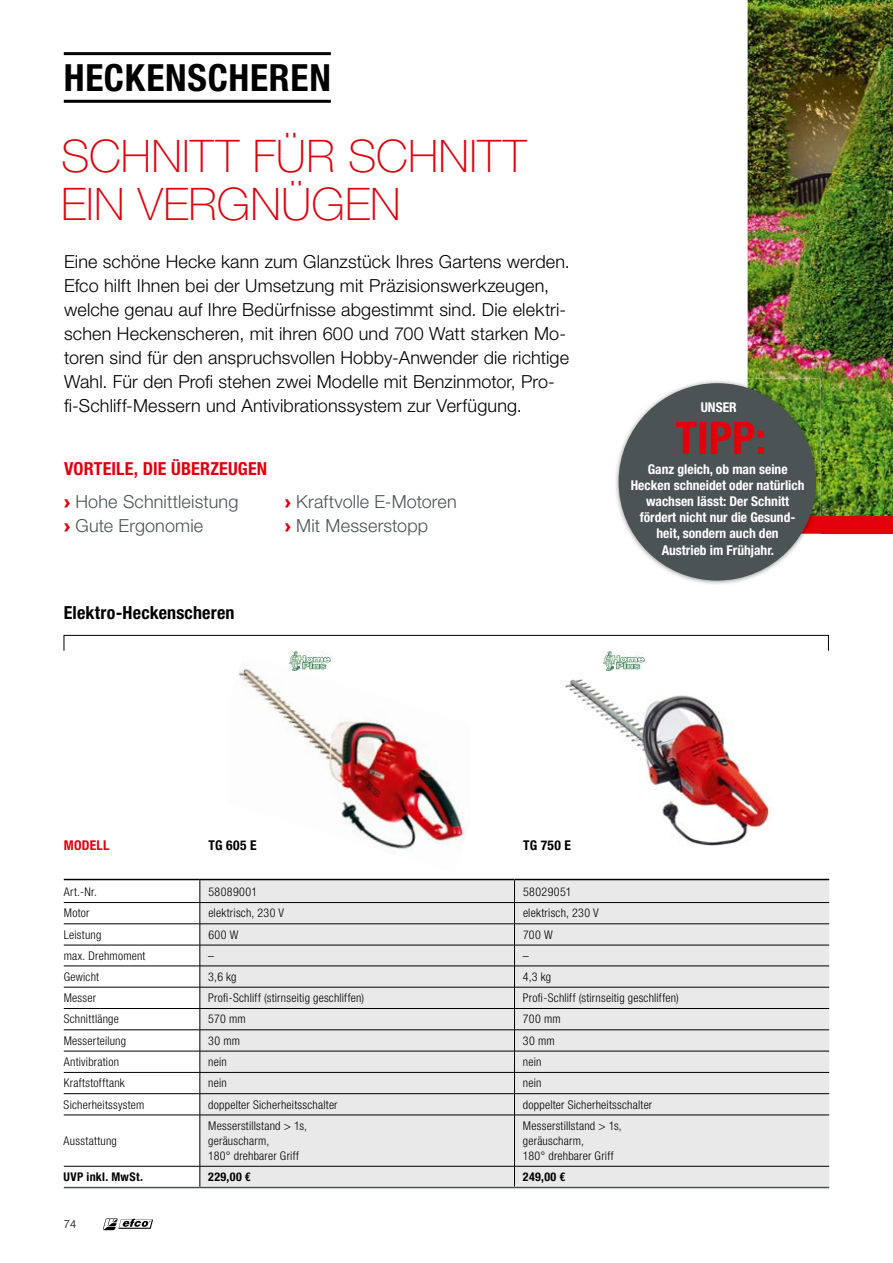
<style>
.page{position:relative;width:893px;height:1263px;background:#fff}
.page>*{position:absolute;margin:0;border:0;box-sizing:border-box;transform-origin:0 0}
.t1{font:100 45px/48px "Helvetica Neue LT Std";letter-spacing:.005em;color:#e3000b}
.t2{font:700 condensed 45px "Helvetica Neue LT Pro";color:#e3000b}
.t3{font:700 condensed 37.5px "Helvetica Neue LT Pro";letter-spacing:.02em;color:#000}
.t4{font:300 18px/24px "Helvetica Neue LT Pro";letter-spacing:.01em;color:#000}
.t5{font:300 18px/24px "Helvetica Neue LT Pro";letter-spacing:.01em;color:#4c5355}
.t6{font:700 condensed 18px/33.6px "Helvetica Neue LT Pro";letter-spacing:.01em;color:#e3000b}
.t7{font:700 condensed 18px "Helvetica Neue LT Pro";letter-spacing:.01em;color:#000}
.t8{font:700 condensed 13.5px/16.2px "Helvetica Neue LT Pro";color:#fff;text-align:center}
.t9{font:700 condensed 13.5px "Helvetica Neue LT Pro";letter-spacing:.03em;color:#000}
.t10{font:700 condensed 13.5px "Helvetica Neue LT Pro";letter-spacing:.02em;color:#e3000b}
.t11{font:300 condensed 12px/15px "Helvetica Neue LT Pro";letter-spacing:.02em;color:#000}
.t12{font:700 condensed 12px "Helvetica Neue LT Pro";letter-spacing:.035em;color:#000}
.t13{font:300 11.25px "Helvetica Neue LT Pro";color:#000}
.s1{font-family:"Arial";font-weight:900;font-stretch:normal}
.s2{font-weight:300;font-stretch:normal;color:#4c5355}
.s3{font-family:"Arial";font-weight:900;color:#e3000b}
</style>
<div class="page">
<img style="left:565px;top:678px;width:207px;height:168px">
<img style="left:238px;top:656px;width:228px;height:194px">
<img style="left:290px;top:652px;width:41px;height:19px">
<img style="left:604px;top:652px;width:41px;height:19px">
<img style="left:748px;top:0;width:145px;height:516px">
<div style="left:748px;top:516px;width:145px;height:17px;background:#e3000b"></div>
<hr style="left:64px;top:52px;width:267px;height:3px;background:#000">
<hr style="left:64px;top:100px;width:267px;height:3px;background:#000">
<img style="left:615px;top:378px;width:205px;height:206px">
<img style="left:748px;top:378px;width:72px;height:138px">
<img style="left:802px;top:516px;width:18px;height:17px">
<div style="left:619px;top:383px;width:197px;height:198px;background:#4c5355;border-radius:50%"></div>
<div style="left:201px;top:880px;width:628px;height:307px;background:#e9e9ea"></div>
<hr style="left:64px;top:902px;width:136px;height:1px;background:#000">
<hr style="left:64px;top:923px;width:136px;height:1px;background:#000">
<hr style="left:200px;top:923px;width:314px;height:1px;background:#000">
<hr style="left:514px;top:923px;width:315px;height:1px;background:#000">
<hr style="left:64px;top:945px;width:136px;height:1px;background:#000">
<hr style="left:200px;top:945px;width:314px;height:1px;background:#000">
<hr style="left:514px;top:945px;width:315px;height:1px;background:#000">
<hr style="left:64px;top:966px;width:136px;height:1px;background:#000">
<hr style="left:200px;top:966px;width:314px;height:1px;background:#000">
<hr style="left:514px;top:966px;width:315px;height:1px;background:#000">
<hr style="left:64px;top:987px;width:136px;height:1px;background:#000">
<hr style="left:200px;top:987px;width:314px;height:1px;background:#000">
<hr style="left:514px;top:987px;width:315px;height:1px;background:#000">
<hr style="left:64px;top:1008px;width:136px;height:1px;background:#000">
<hr style="left:200px;top:1008px;width:314px;height:1px;background:#000">
<hr style="left:514px;top:1008px;width:315px;height:1px;background:#000">
<hr style="left:64px;top:1029px;width:136px;height:1px;background:#000">
<hr style="left:200px;top:1029px;width:314px;height:1px;background:#000">
<hr style="left:514px;top:1029px;width:315px;height:1px;background:#000">
<hr style="left:64px;top:1051px;width:136px;height:1px;background:#000">
<hr style="left:200px;top:1051px;width:314px;height:1px;background:#000">
<hr style="left:514px;top:1051px;width:315px;height:1px;background:#000">
<hr style="left:64px;top:1072px;width:136px;height:1px;background:#000">
<hr style="left:200px;top:1072px;width:314px;height:1px;background:#000">
<hr style="left:514px;top:1072px;width:315px;height:1px;background:#000">
<hr style="left:64px;top:1093px;width:136px;height:1px;background:#000">
<hr style="left:200px;top:1093px;width:314px;height:1px;background:#000">
<hr style="left:514px;top:1093px;width:315px;height:1px;background:#000">
<hr style="left:64px;top:1115px;width:136px;height:1px;background:#000">
<hr style="left:200px;top:1115px;width:314px;height:1px;background:#000">
<hr style="left:514px;top:1115px;width:315px;height:1px;background:#000">
<hr style="left:64px;top:1166px;width:136px;height:1px;background:#000">
<hr style="left:200px;top:1166px;width:314px;height:1px;background:#000">
<hr style="left:514px;top:1166px;width:315px;height:1px;background:#000">
<hr style="left:64px;top:879px;width:136px;height:1px;background:#000">
<hr style="left:200px;top:879px;width:314px;height:1px;background:#000">
<hr style="left:514px;top:879px;width:315px;height:1px;background:#000">
<hr style="left:200px;top:902px;width:314px;height:1px;background:#000">
<hr style="left:514px;top:902px;width:315px;height:1px;background:#000">
<svg style="left:200px;top:880px;width:1px;height:235px"></svg>
<svg style="left:514px;top:880px;width:1px;height:235px"></svg>
<hr style="left:200px;top:1115px;width:1px;height:51px;background:#000">
<hr style="left:514px;top:1115px;width:1px;height:51px;background:#000">
<svg style="left:200px;top:1166px;width:1px;height:21px"></svg>
<svg style="left:514px;top:1166px;width:1px;height:21px"></svg>
<hr style="left:64px;top:1187px;width:136px;height:1px;background:#4c5355">
<hr style="left:200px;top:1187px;width:314px;height:1px;background:#4c5355">
<hr style="left:514px;top:1187px;width:315px;height:1px;background:#4c5355">
<div style="left:64px;top:635px;width:765px;height:16px;border:1px solid #000"></div>
<svg style="left:103px;top:1218px;width:50px;height:12px"></svg>
<h2 class="t3" style="left:64px;top:56px;width:269px">HECKENSCHEREN</h2>
<h1 class="t1" style="left:61px;top:132px;width:467px">SCHNITT FÜR SCHNITT<br>EIN VERGNÜGEN</h1>
<p class="t4" style="left:64px;top:249px;width:507px">Eine schöne Hecke kann zum Glanzstück Ihres Gartens werden.<br>Efco hilft Ihnen bei der Umsetzung mit Präzisionswerkzeugen, welche genau auf Ihre Bedürfnisse abgestimmt sind. Die elektri&shy;schen Heckenscheren, mit ihren 600 und 700 Watt starken Mo&shy;toren sind für den anspruchsvollen Hobby-Anwender die richtige Wahl. Für den Profi stehen zwei Modelle mit Benzinmotor, Pro&shy;fi-Schliff-Messern und Antivibrationssystem zur Verfügung.</p>
<h3 class="t6" style="left:64px;top:452px;width:205px">VORTEILE, DIE ÜBERZEUGEN <span class="s1">›</span> <span class="s2">Hohe Schnittleistung</span></h3>
<h3 class="t5" style="left:64px;top:513px;width:141px"><span class="s3">›</span> Gute Ergonomie</h3>
<h3 class="t5" style="left:285px;top:489px;width:173px"><span class="s3">›</span> Kraftvolle E-Motoren <span class="s3">›</span> Mit Messerstopp</h3>
<h3 class="t7" style="left:64px;top:602px;width:172px">Elektro-Heckenscheren</h3>
<p class="t8" style="left:701px;top:399px;width:38px">UNSER</p>
<h1 class="t2" style="left:675px;top:411px;width:92px">TIPP:</h1>
<p class="t8" style="left:631px;top:461px;width:175px">Ganz gleich, ob man seine<br>Hecken schneidet oder natürlich wachsen lässt: Der Schnitt fördert nicht nur die Gesund - heit, sondern auch den<br>Austrieb im Frühjahr.</p>
<p class="t10" style="left:64px;top:837px;width:47px">MODELL</p>
<p class="t9" style="left:208px;top:837px;width:50px">TG 605 E</p>
<p class="t9" style="left:523px;top:837px;width:49px">TG 750 E</p>
<p class="t11" style="left:64px;top:884px;width:35px">Art.-Nr.</p>
<p class="t11" style="left:208px;top:884px;width:50px">58089001</p>
<p class="t11" style="left:523px;top:884px;width:50px">58029051</p>
<p class="t11" style="left:64px;top:906px;width:27px">Motor</p>
<p class="t11" style="left:208px;top:906px;width:77px">elektrisch, 230 V</p>
<p class="t11" style="left:523px;top:906px;width:77px">elektrisch, 230 V</p>
<p class="t11" style="left:64px;top:927px;width:39px">Leistung</p>
<p class="t11" style="left:208px;top:927px;width:31px">600 W</p>
<p class="t11" style="left:523px;top:927px;width:31px">700 W</p>
<p class="t11" style="left:64px;top:948px;width:83px">max. Drehmoment</p>
<p class="t11" style="left:208px;top:948px;width:7px">–</p>
<p class="t11" style="left:523px;top:948px;width:7px">–</p>
<p class="t11" style="left:64px;top:969px;width:37px">Gewicht</p>
<p class="t11" style="left:208px;top:969px;width:30px">3,6 kg</p>
<p class="t11" style="left:523px;top:969px;width:30px">4,3 kg</p>
<p class="t11" style="left:64px;top:990px;width:34px">Messer</p>
<p class="t11" style="left:208px;top:990px;width:157px">Profi-Schliff (stirnseitig geschliffen)</p>
<p class="t11" style="left:523px;top:990px;width:157px">Profi-Schliff (stirnseitig geschliffen)</p>
<p class="t11" style="left:64px;top:1012px;width:57px">Schnittlänge</p>
<p class="t11" style="left:208px;top:1012px;width:39px">570 mm</p>
<p class="t11" style="left:523px;top:1012px;width:39px">700 mm</p>
<p class="t11" style="left:64px;top:1033px;width:64px">Messerteilung</p>
<p class="t11" style="left:208px;top:1033px;width:33px">30 mm</p>
<p class="t11" style="left:523px;top:1033px;width:33px">30 mm</p>
<p class="t11" style="left:64px;top:1054px;width:57px">Antivibration</p>
<p class="t11" style="left:208px;top:1054px;width:20px">nein</p>
<p class="t11" style="left:523px;top:1054px;width:20px">nein</p>
<p class="t11" style="left:64px;top:1075px;width:63px">Kraftstofftank</p>
<p class="t11" style="left:208px;top:1075px;width:20px">nein</p>
<p class="t11" style="left:523px;top:1075px;width:20px">nein</p>
<p class="t11" style="left:64px;top:1097px;width:82px">Sicherheitssystem</p>
<p class="t11" style="left:208px;top:1097px;width:131px">doppelter Sicherheitsschalter</p>
<p class="t11" style="left:523px;top:1097px;width:131px">doppelter Sicherheitsschalter</p>
<p class="t11" style="left:64px;top:1133px;width:55px">Ausstattung</p>
<p class="t11" style="left:208px;top:1118px;width:100px">Messerstillstand &gt; 1s, geräuscharm,<br>180° drehbarer Griff</p>
<p class="t11" style="left:523px;top:1118px;width:100px">Messerstillstand &gt; 1s, geräuscharm,<br>180° drehbarer Griff</p>
<p class="t12" style="left:64px;top:1169px;width:81px">UVP inkl. MwSt.</p>
<p class="t12" style="left:208px;top:1169px;width:44px">229,00 €</p>
<p class="t12" style="left:523px;top:1169px;width:44px">249,00 €</p>
<p class="t13" style="left:64px;top:1217px;width:14px">74</p>
</div>
